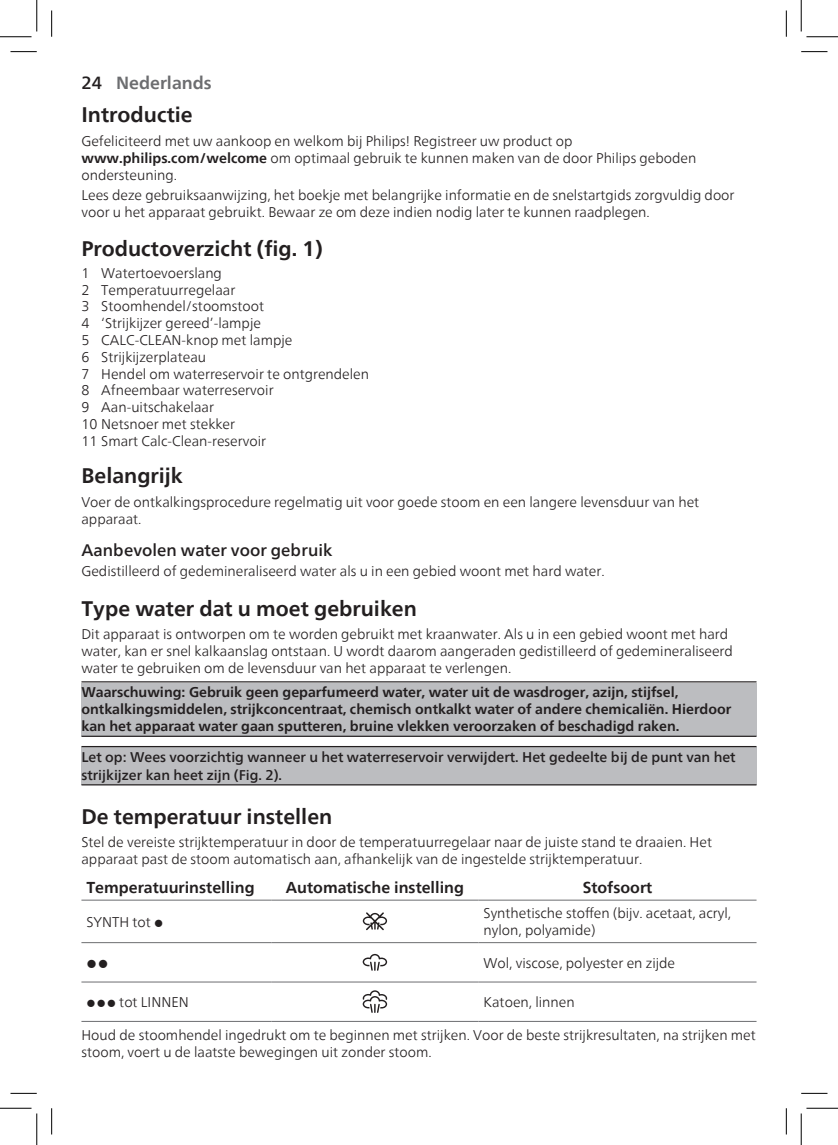
<style>
.page{position:relative;width:838px;height:1145px;background:#fff}
.page>*{position:absolute;margin:0;border:0;box-sizing:border-box;transform-origin:0 0}
.Heading_1{font:700 21px "Neue Frutiger World";color:#231f20}
.Content{font:700 17.5px "Neue Frutiger World";color:#6c6d70}
.Sub_Heading{font:500 16.62px "Neue Frutiger World";color:#231f20}
.Table_Heading{font:700 15.75px "Neue Frutiger World";color:#231f20}
.t1{font:15.75px "Philipsfonta Plain";color:#231f20}
.Body_Text{font:300 14px/16.8px "Neue Frutiger World";color:#231f20}
.Warning{font:700 14px/16.8px "Neue Frutiger World";color:#231f20}
.Table_Body_Text{font:300 14px/16.8px "Neue Frutiger World";color:#231f20}
.Caution{font:500 14px/18.2px "Neue Frutiger World";color:#231f20}
.s1{font-weight:500;color:#231f20}
.s2{font-weight:700}
.s3{font-family:"Philipsfonta Plain";font-weight:400}
</style>
<div class="page">
<div style="left:81px;top:683px;width:675px;height:53px;background:#bcbdc0"></div>
<hr style="left:81px;top:681px;width:675px;height:1px;background:#231f20">
<hr style="left:81px;top:736px;width:675px;height:1px;background:#231f20">
<div style="left:81px;top:747px;width:675px;height:37px;background:#bcbdc0"></div>
<hr style="left:81px;top:746px;width:675px;height:1px;background:#231f20">
<hr style="left:81px;top:784px;width:675px;height:1px;background:#231f20">
<hr style="left:81px;top:900px;width:190px;height:1px;background:#6c6d70">
<hr style="left:271px;top:900px;width:207px;height:1px;background:#6c6d70">
<hr style="left:478px;top:900px;width:278px;height:1px;background:#6c6d70">
<hr style="left:81px;top:942px;width:190px;height:1px;background:#6c6d70">
<hr style="left:271px;top:942px;width:207px;height:1px;background:#6c6d70">
<hr style="left:478px;top:942px;width:278px;height:1px;background:#6c6d70">
<hr style="left:81px;top:982px;width:190px;height:1px;background:#6c6d70">
<hr style="left:271px;top:982px;width:207px;height:1px;background:#6c6d70">
<hr style="left:478px;top:982px;width:278px;height:1px;background:#6c6d70">
<hr style="left:81px;top:1021px;width:190px;height:1px;background:#6c6d70">
<hr style="left:271px;top:1021px;width:207px;height:1px;background:#6c6d70">
<hr style="left:478px;top:1021px;width:278px;height:1px;background:#6c6d70">
<svg style="left:363px;top:912px;width:24px;height:18px"></svg>
<svg style="left:362px;top:954px;width:25px;height:17px"></svg>
<svg style="left:362px;top:990px;width:25px;height:23px"></svg>
<svg style="left:10px;top:51px;width:27px;height:1px"></svg>
<svg style="left:801px;top:51px;width:26px;height:1px"></svg>
<svg style="left:10px;top:1093px;width:27px;height:1px"></svg>
<svg style="left:801px;top:1093px;width:26px;height:1px"></svg>
<svg style="left:51px;top:10px;width:1px;height:27px"></svg>
<svg style="left:51px;top:1108px;width:1px;height:26px"></svg>
<svg style="left:786px;top:10px;width:1px;height:27px"></svg>
<svg style="left:786px;top:1108px;width:1px;height:26px"></svg>
<hr style="left:0;top:36px;width:32px;height:1px;background:#000">
<hr style="left:806px;top:36px;width:31px;height:1px;background:#000">
<hr style="left:0;top:1108px;width:32px;height:1px;background:#000">
<hr style="left:806px;top:1108px;width:31px;height:1px;background:#000">
<hr style="left:36px;top:0;width:1px;height:31px;background:#000">
<hr style="left:36px;top:1113px;width:1px;height:32px;background:#000">
<hr style="left:800px;top:0;width:1px;height:31px;background:#000">
<hr style="left:800px;top:1113px;width:1px;height:32px;background:#000">
<p class="Content" style="left:81px;top:67px;width:132px"><span class="s1">24</span> Nederlands</p>
<p class="Heading_1" style="left:81px;top:97px;width:113px">Introductie</p>
<p class="Body_Text" style="left:81px;top:133px;width:616px">Gefeliciteerd met uw aankoop en welkom bij Philips! Registreer uw product op <span class="s2">www.philips.com/welcome</span> om optimaal gebruik te kunnen maken van de door Philips geboden ondersteuning.</p>
<p class="Body_Text" style="left:81px;top:187px;width:654px">Lees deze gebruiksaanwijzing, het boekje met belangrijke informatie en de snelstartgids zorgvuldig door voor u het apparaat gebruikt. Bewaar ze om deze indien nodig later te kunnen raadplegen.</p>
<p class="Heading_1" style="left:81px;top:230px;width:241px">Productoverzicht (fig. 1)</p>
<p class="Body_Text" style="left:81px;top:265px;width:142px">1 Watertoevoerslang</p>
<p class="Body_Text" style="left:81px;top:281px;width:155px">2 Temperatuurregelaar</p>
<p class="Body_Text" style="left:81px;top:298px;width:184px">3 Stoomhendel/stoomstoot</p>
<p class="Body_Text" style="left:81px;top:315px;width:181px">4 ‘Strijkijzer gereed’-lampje</p>
<p class="Body_Text" style="left:81px;top:332px;width:212px">5 CALC-CLEAN-knop met lampje</p>
<p class="Body_Text" style="left:81px;top:349px;width:126px">6 Strijkijzerplateau</p>
<p class="Body_Text" style="left:81px;top:365px;width:289px">7 Hendel om waterreservoir te ontgrendelen</p>
<p class="Body_Text" style="left:81px;top:382px;width:194px">8 Afneembaar waterreservoir</p>
<p class="Body_Text" style="left:81px;top:399px;width:134px">9 Aan-uitschakelaar</p>
<p class="Body_Text" style="left:81px;top:416px;width:155px">10 Netsnoer met stekker</p>
<p class="Body_Text" style="left:81px;top:433px;width:186px">11 Smart Calc-Clean-reservoir</p>
<p class="Heading_1" style="left:81px;top:458px;width:103px">Belangrijk</p>
<p class="Body_Text" style="left:81px;top:494px;width:619px">Voer de ontkalkingsprocedure regelmatig uit voor goede stoom en een langere levensduur van het apparaat.</p>
<p class="Sub_Heading" style="left:81px;top:536px;width:252px">Aanbevolen water voor gebruik</p>
<p class="Body_Text" style="left:81px;top:563px;width:524px">Gedistilleerd of gedemineraliseerd water als u in een gebied woont met hard water.</p>
<p class="Heading_1" style="left:81px;top:590px;width:337px">Type water dat u moet gebruiken</p>
<p class="Body_Text" style="left:81px;top:626px;width:653px">Dit apparaat is ontworpen om te worden gebruikt met kraanwater. Als u in een gebied woont met hard water, kan er snel kalkaanslag ontstaan. U wordt daarom aangeraden gedistilleerd of gedemineraliseerd water te gebruiken om de levensduur van het apparaat te verlengen.</p>
<p class="Warning" style="left:81px;top:684px;width:651px">Waarschuwing: Gebruik geen geparfumeerd water, water uit de wasdroger, azijn, stijfsel, ontkalkingsmiddelen, strijkconcentraat, chemisch ontkalkt water of andere chemicaliën. Hierdoor kan het apparaat water gaan sputteren, bruine vlekken veroorzaken of beschadigd raken.</p>
<p class="Caution" style="left:81px;top:748px;width:655px">Let op: Wees voorzichtig wanneer u het waterreservoir verwijdert. Het gedeelte bij de punt van het strijkijzer kan heet zijn (Fig. 2).</p>
<p class="Heading_1" style="left:81px;top:798px;width:252px">De temperatuur instellen</p>
<p class="Body_Text" style="left:81px;top:834px;width:632px">Stel de vereiste strijktemperatuur in door de temperatuurregelaar naar de juiste stand te draaien. Het apparaat past de stoom automatisch aan, afhankelijk van de ingestelde strijktemperatuur.</p>
<p class="Table_Heading" style="left:86px;top:873px;width:170px">Temperatuurinstelling</p>
<p class="Table_Heading" style="left:286px;top:873px;width:180px">Automatische instelling</p>
<p class="Table_Heading" style="left:582px;top:873px;width:71px">Stofsoort</p>
<p class="Table_Body_Text" style="left:86px;top:914px;width:78px">SYNTH tot <span class="s3">1</span></p>
<p class="Table_Body_Text" style="left:483px;top:905px;width:249px">Synthetische stoffen (bijv. acetaat, acryl, nylon, polyamide)</p>
<p class="t1" style="left:86px;top:954px;width:23px">2</p>
<p class="Table_Body_Text" style="left:483px;top:955px;width:193px">Wol, viscose, polyester en zijde</p>
<p class="Table_Body_Text" style="left:86px;top:994px;width:104px"><span class="s3">3</span> tot LINNEN</p>
<p class="Table_Body_Text" style="left:483px;top:994px;width:93px">Katoen, linnen</p>
<p class="Body_Text" style="left:81px;top:1027px;width:676px">Houd de stoomhendel ingedrukt om te beginnen met strijken. Voor de beste strijkresultaten, na strijken met stoom, voert u de laatste bewegingen uit zonder stoom.</p>
</div>
